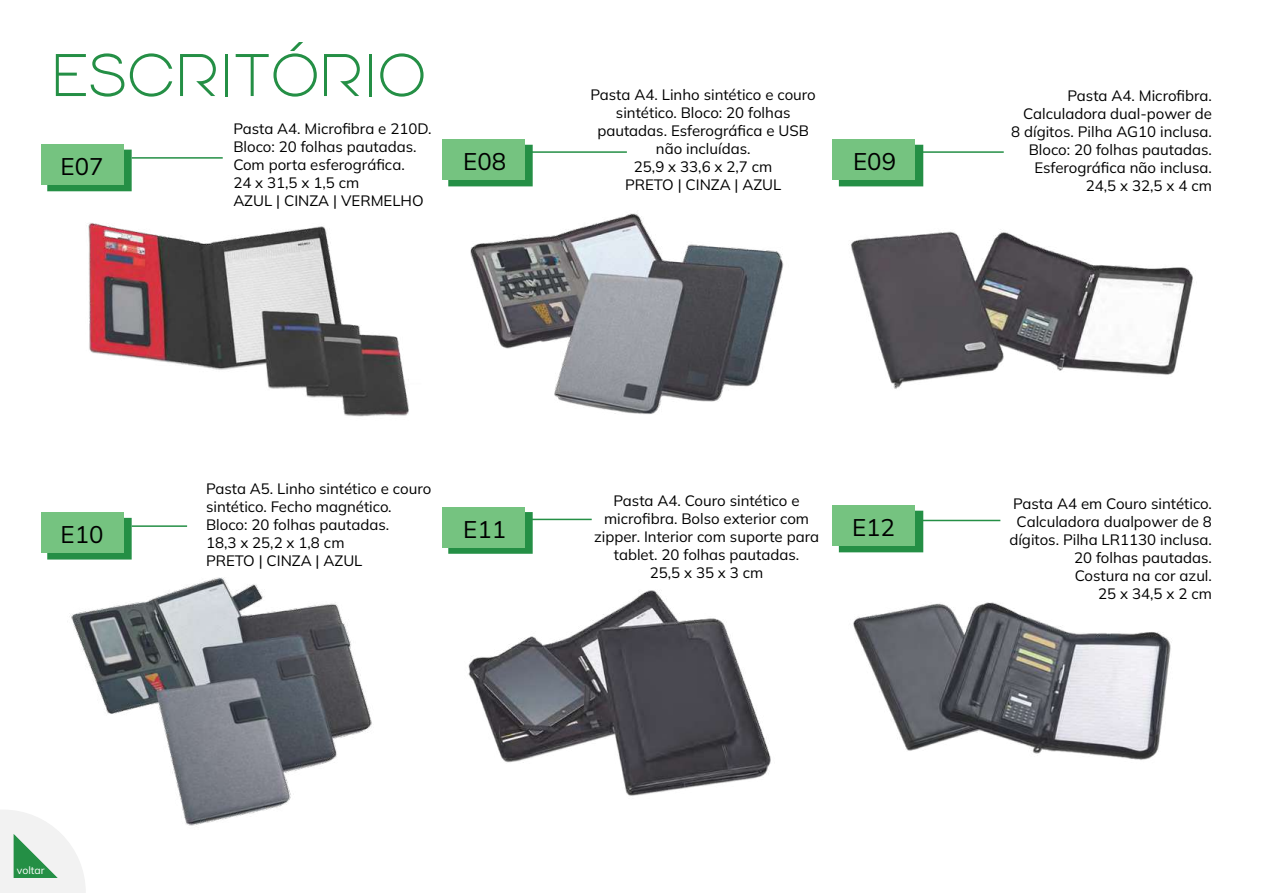
<style>
.page{position:relative;width:1263px;height:893px;background:#fff}
.page>*{position:absolute;margin:0;border:0;box-sizing:border-box;transform-origin:0 0}
.t1{font:60px "Cities Typeface";color:#248f45}
.t2{font:200 24px "Mulish";color:#000}
.t3{font:200 15px/18px "Mulish";color:#000;text-align:center}
.t4{font:200 10.5px "Mulish";color:#fff}
</style>
<div class="page">
<svg style="left:0;top:810px;width:86px;height:83px"></svg>
<img style="left:51px;top:191px;width:358px;height:226px">
<img style="left:51px;top:519px;width:321px;height:323px">
<img style="left:448px;top:186px;width:336px;height:228px">
<img style="left:442px;top:520px;width:329px;height:276px">
<img style="left:838px;top:153px;width:355px;height:236px">
<img style="left:838px;top:519px;width:333px;height:241px">
<div style="left:41px;top:513px;width:83px;height:40px;background:#75c380"></div>
<div style="left:839px;top:145px;width:84px;height:41px;background:#248f45"></div>
<div style="left:832px;top:140px;width:83px;height:40px;background:#75c380"></div>
<div style="left:839px;top:511px;width:84px;height:41px;background:#248f45"></div>
<div style="left:832px;top:506px;width:83px;height:40px;background:#75c380"></div>
<hr style="left:923px;top:520px;width:77px;height:1px;background:#248f45">
<div style="left:448px;top:145px;width:85px;height:41px;background:#248f45;border:2px solid #248f45"></div>
<div style="left:442px;top:140px;width:82px;height:40px;background:#75c380"></div>
<hr style="left:527px;top:151px;width:100px;height:2px;background:#248f45">
<svg style="left:448px;top:512px;width:85px;height:42px"></svg>
<div style="left:442px;top:507px;width:82px;height:40px;background:#75c380"></div>
<hr style="left:527px;top:519px;width:65px;height:1px;background:#248f45">
<div style="left:47px;top:150px;width:85px;height:41px;background:#248f45;border:2px solid #248f45"></div>
<div style="left:41px;top:145px;width:83px;height:40px;background:#75c380"></div>
<hr style="left:132px;top:157px;width:91px;height:2px;background:#248f45">
<hr style="left:132px;top:525px;width:55px;height:2px;background:#248f45">
<hr style="left:919px;top:151px;width:85px;height:2px;background:#248f45">
<h1 class="t1" style="left:51px;top:41px;width:377px">ESCRITÓRIO</h1>
<h2 class="t2" style="left:61px;top:150px;width:44px">E07</h2>
<p class="t3" style="left:233px;top:119px;width:200px;text-align:left">Pasta A4. Microfibra e 210D.<br>Bloco: 20 folhas pautadas.<br>Com porta esferográfica.<br>24 x 31,5 x 1,5 cm<br>AZUL | CINZA | VERMELHO</p>
<h2 class="t2" style="left:463px;top:145px;width:44px">E08</h2>
<p class="t3" style="left:590px;top:86px;width:227px">Pasta A4. Linho sintético e couro sintético. Bloco: 20 folhas pautadas. Esferográfica e USB não incluídas.<br>25,9 x 33,6 x 2,7 cm<br>PRETO | CINZA | AZUL</p>
<h2 class="t2" style="left:853px;top:145px;width:44px">E09</h2>
<h2 class="t2" style="left:61px;top:519px;width:44px">E10</h2>
<p class="t3" style="left:206px;top:479px;width:227px;text-align:left">Pasta A5. Linho sintético e couro sintético. Fecho magnético.<br>Bloco: 20 folhas pautadas.<br>18,3 x 25,2 x 1,8 cm<br>PRETO | CINZA | AZUL</p>
<h2 class="t2" style="left:463px;top:513px;width:44px">E11</h2>
<p class="t3" style="left:594px;top:492px;width:226px">Pasta A4. Couro sintético e microfibra. Bolso exterior com zipper. Interior com suporte para tablet. 20 folhas pautadas.<br>25,5 x 35 x 3 cm</p>
<h2 class="t2" style="left:852px;top:511px;width:44px">E12</h2>
<p class="t4" style="left:17px;top:863px;width:29px">voltar</p>
<p class="t3" style="left:1011px;top:87px;width:202px;text-align:right">Pasta A4. Microfibra.<br>Calculadora dual-power de<br>8 dígitos. Pilha AG10 inclusa.<br>Bloco: 20 folhas pautadas.<br>Esferográfica não inclusa.<br>24,5 x 32,5 x 4 cm</p>
<p class="t3" style="left:1009px;top:494px;width:204px;text-align:right">Pasta A4 em Couro sintético.<br>Calculadora dualpower de 8 dígitos. Pilha LR1130 inclusa.<br>20 folhas pautadas.<br>Costura na cor azul.<br>25 x 34,5 x 2 cm</p>
</div>
